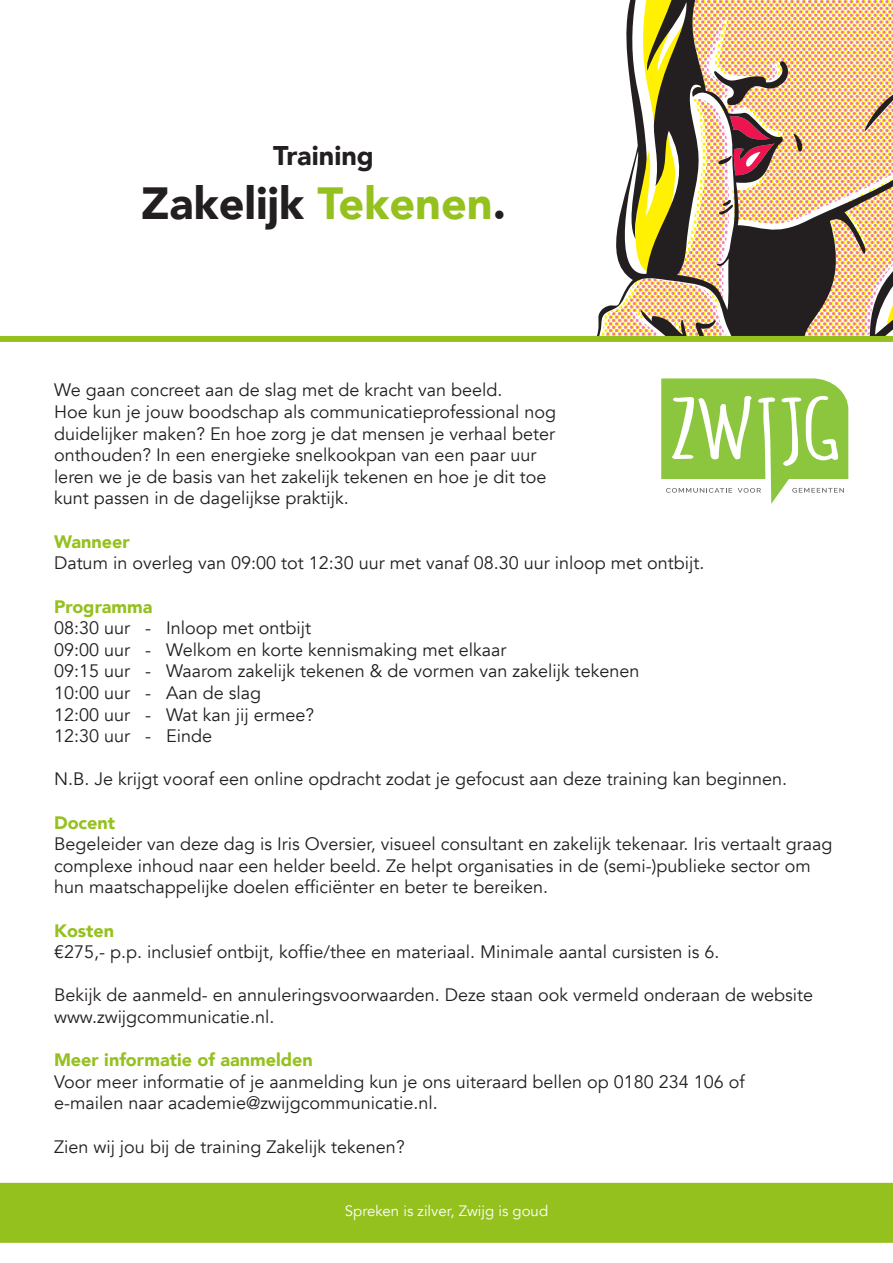
<style>
.page{position:relative;width:893px;height:1263px;background:#fff}
.page>*{position:absolute;margin:0;border:0;box-sizing:border-box;transform-origin:0 0}
.t1{font:900 45px "Avenir";color:#231f20}
.t2{font:900 27px "Avenir";color:#231f20}
.t3{font:18px/21.6px "Avenir";color:#231f20}
.t4{font:900 18px "Avenir";color:#95c11f}
.t5{font:15px "Avenir";color:#fff}
.s1{color:#95c11f}
</style>
<div class="page">
<svg style="left:595px;top:0;width:298px;height:336px"></svg>
<div style="left:0;top:336px;width:893px;height:6px;background:#95c11f"></div>
<svg style="left:661px;top:378px;width:187px;height:126px"></svg>
<div style="left:0;top:1183px;width:893px;height:60px;background:#95c11f"></div>
<p class="t2" style="left:273px;top:133px;width:102px">Training</p>
<p class="t1" style="left:141px;top:165px;width:366px">Zakelijk <span class="s1">Tekenen</span>.</p>
<p class="t3" style="left:54px;top:380px;width:450px">We gaan concreet aan de slag met de kracht van beeld.</p>
<p class="t3" style="left:54px;top:401px;width:504px">Hoe kun je jouw boodschap als communicatieprofessional nog</p>
<p class="t3" style="left:54px;top:423px;width:503px">duidelijker maken? En hoe zorg je dat mensen je verhaal beter</p>
<p class="t3" style="left:54px;top:445px;width:484px">onthouden? In een energieke snelkookpan van een paar uur</p>
<p class="t3" style="left:54px;top:466px;width:494px">leren we je de basis van het zakelijk tekenen en hoe je dit toe</p>
<p class="t3" style="left:54px;top:488px;width:296px">kunt passen in de dagelijkse praktijk.</p>
<p class="t4" style="left:54px;top:526px;width:77px">Wanneer</p>
<p class="t3" style="left:54px;top:553px;width:652px">Datum in overleg van 09:00 tot 12:30 uur met vanaf 08.30 uur inloop met ontbijt.</p>
<p class="t4" style="left:54px;top:591px;width:100px">Programma</p>
<p class="t3" style="left:54px;top:617px;width:259px">08:30 uur - Inloop met ontbijt</p>
<p class="t3" style="left:54px;top:639px;width:454px">09:00 uur - Welkom en korte kennismaking met elkaar</p>
<p class="t3" style="left:54px;top:661px;width:587px">09:15 uur - Waarom zakelijk tekenen &amp; de vormen van zakelijk tekenen</p>
<p class="t3" style="left:54px;top:682px;width:209px">10:00 uur - Aan de slag</p>
<p class="t3" style="left:54px;top:704px;width:262px">12:00 uur - Wat kan jij ermee?</p>
<p class="t3" style="left:54px;top:725px;width:160px">12:30 uur - Einde</p>
<p class="t3" style="left:54px;top:769px;width:735px">N.B. Je krijgt vooraf een online opdracht zodat je gefocust aan deze training kan beginnen.</p>
<p class="t4" style="left:54px;top:807px;width:63px">Docent</p>
<p class="t3" style="left:54px;top:833px;width:780px">Begeleider van deze dag is Iris Oversier, visueel consultant en zakelijk tekenaar. Iris vertaalt graag complexe inhoud naar een helder beeld. Ze helpt organisaties in de (semi-)publieke sector om hun maatschappelijke doelen efficiënter en beter te bereiken.</p>
<p class="t4" style="left:54px;top:915px;width:62px">Kosten</p>
<p class="t3" style="left:54px;top:941px;width:667px">€275,- p.p. inclusief ontbijt, koffie/thee en materiaal. Minimale aantal cursisten is 6.</p>
<p class="t3" style="left:54px;top:985px;width:761px">Bekijk de aanmeld- en annuleringsvoorwaarden. Deze staan ook vermeld onderaan de website www.zwijgcommunicatie.nl.</p>
<p class="t4" style="left:54px;top:1044px;width:260px">Meer informatie of aanmelden</p>
<p class="t3" style="left:54px;top:1071px;width:692px">Voor meer informatie of je aanmelding kun je ons uiteraard bellen op 0180 234 106 of</p>
<p class="t3" style="left:54px;top:1093px;width:385px">e-mailen naar academie@zwijgcommunicatie.nl.</p>
<p class="t3" style="left:54px;top:1136px;width:352px">Zien wij jou bij de training Zakelijk tekenen?</p>
<p class="t5" style="left:345px;top:1202px;width:205px">Spreken is zilver, Zwijg is goud</p>
</div>
